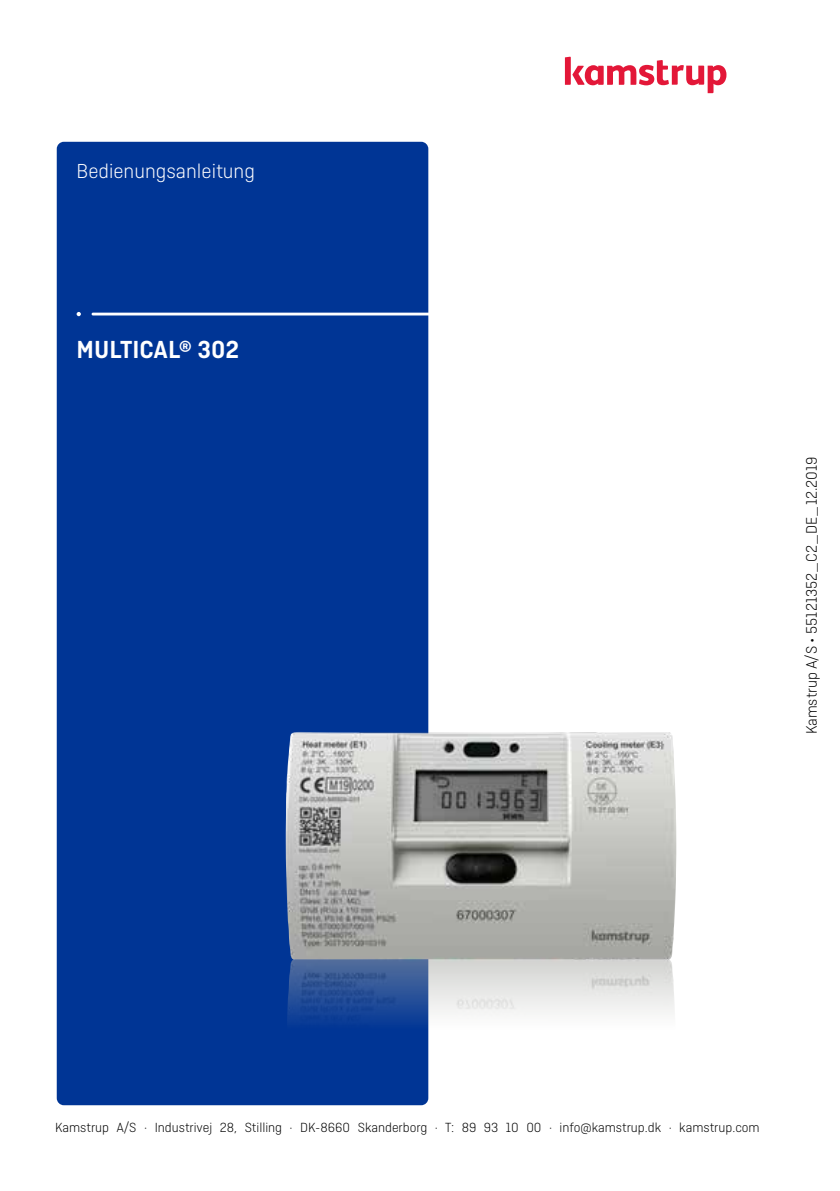
<style>
.page{position:relative;width:840px;height:1191px;background:#fff}
.page>*{position:absolute;margin:0;border:0;box-sizing:border-box;transform-origin:0 0}
.t1{font:600 26px "Ciutadella";color:#fff}
.t2{font:300 21.4px "Ciutadella";color:#fff}
.t3{font:300 16px "Ciutadella";color:#000}
.t4{font:300 14px "Ciutadella";color:#000}
</style>
<div class="page">
<div style="left:57px;top:142px;width:371px;height:963px;background:#003595;border-radius:7px"></div>
<svg style="left:564px;top:57px;width:162px;height:36px"></svg>
<svg style="left:77px;top:312px;width:352px;height:4px"></svg>
<img style="left:285px;top:732px;width:391px;height:374px">
<h2 class="t2" style="left:77px;top:159px;width:180px">Bedienungsanleitung</h2>
<h1 class="t1" style="left:77px;top:335px;width:164px">MULTICAL® 302</h1>
<p class="t3" style="left:802px;top:734px;width:279px;rotate:-90deg">Kamstrup A/S • 55121352_C2_DE_12.2019</p>
<p class="t4" style="left:55px;top:1120px;width:705px">Kamstrup A/S · Industrivej 28, Stilling · DK-8660 Skanderborg · T: 89 93 10 00 · info@kamstrup.dk · kamstrup.com</p>
</div>
